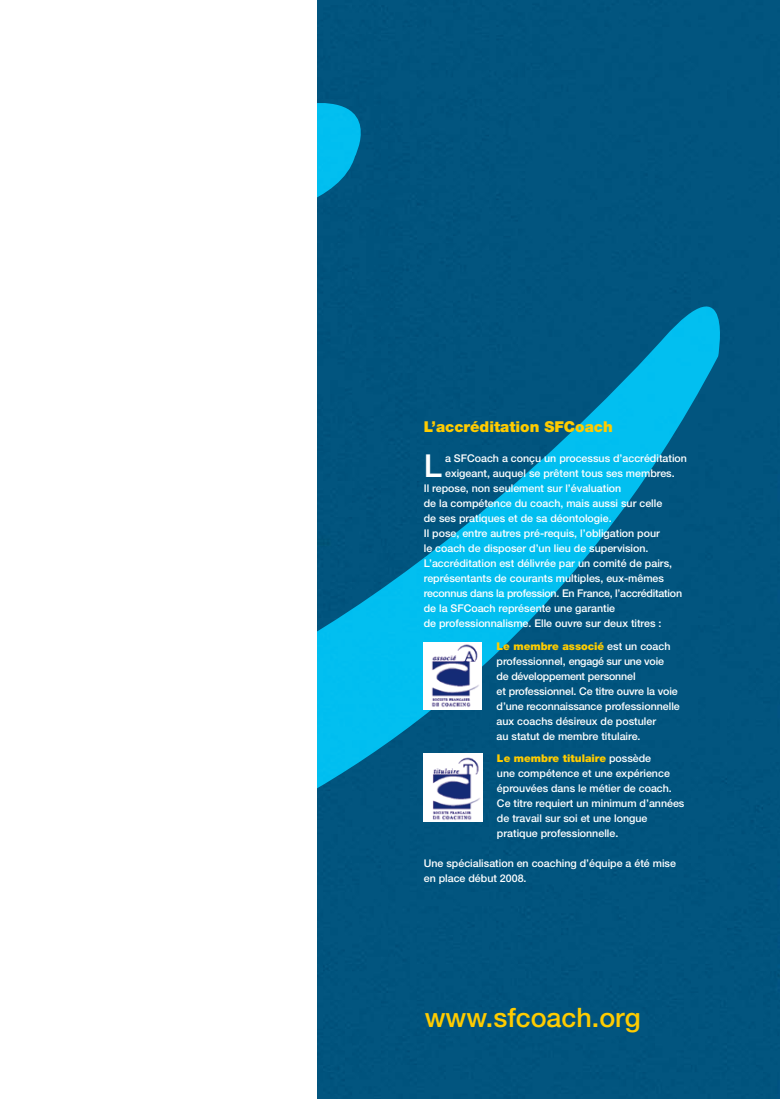
<style>
.page{position:relative;width:780px;height:1099px;background:#fff}
.page>*{position:absolute;margin:0;border:0;box-sizing:border-box;transform-origin:0 0}
.t1{font:500 31.62px "Helvetica Neue";color:#fff}
.t2{font:500 26.88px "Helvetica Neue";color:#fc0}
.t3{font:900 15px "Helvetica Neue";color:#fc0}
.t4{font:500 10.62px/15px "Helvetica Neue";color:#fff}
.t5{font:500 10.62px "Helvetica Neue";letter-spacing:-.02em;color:#fff}
.s1{font-weight:900;color:#fc0}
</style>
<div class="page">
<div style="left:314px;top:1px;width:465px;height:1097px;background:#02557f"></div>
<svg style="left:316px;top:103px;width:404px;height:813px"></svg>
<div style="left:0;top:1px;width:316px;height:1097px;background:#fff"></div>
<img style="left:424px;top:753px;width:58px;height:68px">
<img style="left:423px;top:642px;width:58px;height:67px">
<h3 class="t3" style="left:424px;top:418px;width:190px">L’accréditation SFCoach</h3>
<h1 class="t1" style="left:424px;top:447px;width:20px">L</h1>
<p class="t4" style="left:445px;top:451px;width:243px">a SFCoach a conçu un processus d’accréditation</p>
<p class="t4" style="left:445px;top:466px;width:231px">exigeant, auquel se prêtent tous ses membres.</p>
<p class="t4" style="left:424px;top:481px;width:199px">Il repose, non seulement sur l’évaluation</p>
<p class="t4" style="left:424px;top:496px;width:240px">de la compétence du coach, mais aussi sur celle</p>
<p class="t4" style="left:424px;top:511px;width:189px">de ses pratiques et de sa déontologie.</p>
<p class="t4" style="left:424px;top:526px;width:238px">Il pose, entre autres pré-requis, l’obligation pour</p>
<p class="t4" style="left:424px;top:541px;width:226px">le coach de disposer d’un lieu de supervision.</p>
<p class="t4" style="left:424px;top:556px;width:250px">L’accréditation est délivrée par un comité de pairs,</p>
<p class="t4" style="left:424px;top:571px;width:242px">représentants de courants multiples, eux-mêmes</p>
<p class="t5" style="left:424px;top:587px;width:260px">reconnus dans la profession. En France, l’accréditation</p>
<p class="t4" style="left:424px;top:601px;width:193px">de la SFCoach représente une garantie</p>
<p class="t4" style="left:424px;top:616px;width:239px">de professionnalisme. Elle ouvre sur deux titres :</p>
<p class="t4" style="left:496px;top:638px;width:185px"><span class="s1">Le membre associé</span> est un coach professionnel, engagé sur une voie<br>de développement personnel<br>et professionnel. Ce titre ouvre la voie d’une reconnaissance professionnelle aux coachs désireux de postuler<br>au statut de membre titulaire.</p>
<p class="t4" style="left:497px;top:750px;width:189px"><span class="s1">Le membre titulaire</span> possède<br>une compétence et une expérience éprouvées dans le métier de coach.<br>Ce titre requiert un minimum d’années de travail sur soi et une longue pratique professionnelle.</p>
<p class="t4" style="left:424px;top:855px;width:254px">Une spécialisation en coaching d’équipe a été mise en place début 2008.</p>
<h2 class="t2" style="left:425px;top:1000px;width:217px">www.sfcoach.org</h2>
</div>
